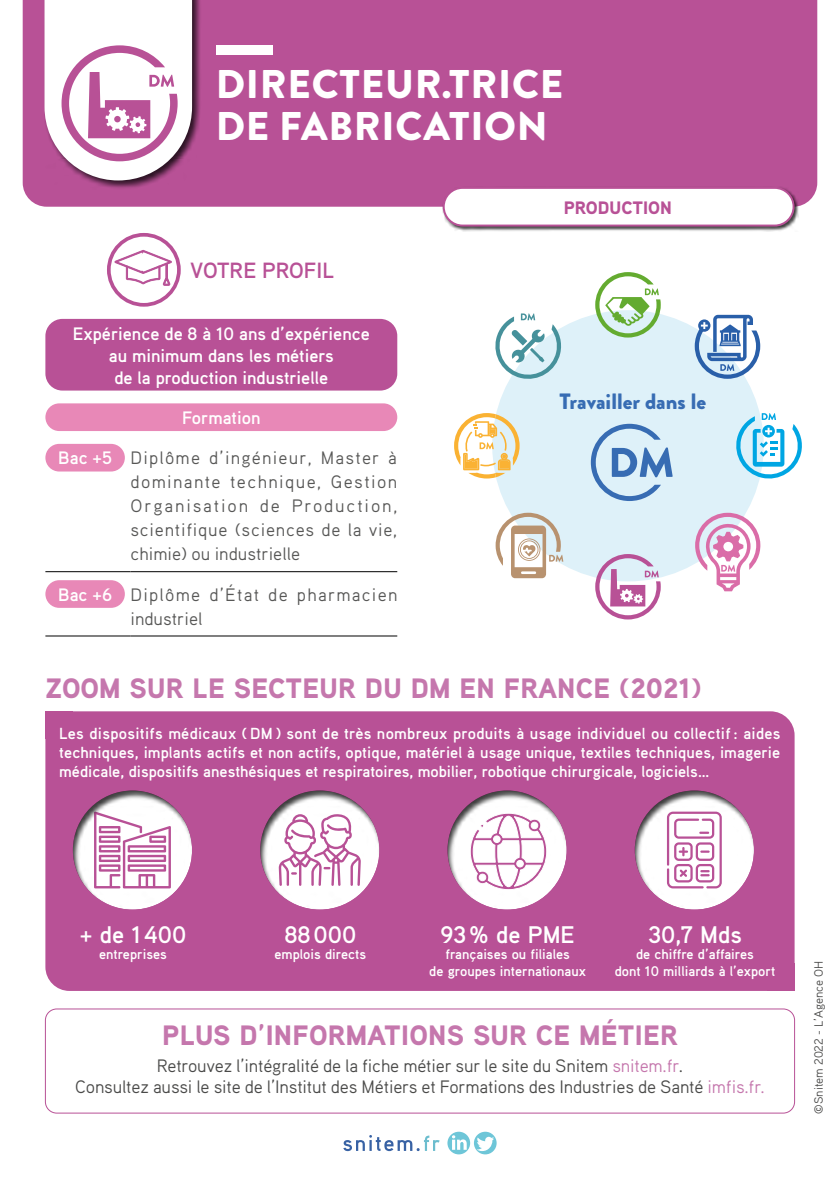
<style>
.page{position:relative;width:840px;height:1191px;background:#fff}
.page>*{position:absolute;margin:0;border:0;box-sizing:border-box;transform-origin:0 0}
.t1{font:900 40px/42px "Brandon Grotesque";letter-spacing:.02em;color:#fff}
.t2{font:900 28px "Aaux Pro";letter-spacing:.01em;color:#c577ad}
.t3{font:700 24px "Aaux Pro";color:#fff}
.t4{font:900 22.2px "Brandon Grotesque";color:#376cb3}
.t5{font:700 22px "Aaux Pro";color:#b85196}
.t6{font:18px/21.6px "Aaux Pro";letter-spacing:-.01em;color:#4a4a49;text-align:center}
.t7{font:18px/24px "Aaux Pro";letter-spacing:.04em;color:#575756;text-align:justify}
.t8{font:700 18px/22px "Aaux Pro";color:#fff;text-align:center}
.t9{font:18px/24px "Aaux Pro";letter-spacing:.065em;color:#575756}
.t10{font:900 18px "Aaux Pro";color:#b85196}
.t11{font:700 16px/19.2px "Aaux Pro";color:#fff;text-align:justify}
.t12{font:700 14px/16.8px "Aaux Pro";color:#fff;text-align:center}
.t13{font:12px "Aaux Pro";color:#4a4a49}
.s1{font-weight:700;color:#fff}
.s2{color:#c577ad}
</style>
<div class="page">
<div style="left:23px;top:0;width:793px;height:207px;background:#b85196"></div>
<div style="left:43px;top:0;width:158px;height:189px;background:#000;opacity:.75"></div>
<svg style="left:44px;top:0;width:148px;height:180px"></svg>
<div style="left:45px;top:711px;width:28px;height:28px;background:#b85196"></div>
<div style="left:45px;top:711px;width:749px;height:280px;background:#b85196;border-radius:24px"></div>
<div style="left:766px;top:963px;width:28px;height:28px;background:#b85196"></div>
<svg style="left:343px;top:1135px;width:96px;height:16px"></svg>
<svg style="left:473px;top:1131px;width:23px;height:23px"></svg>
<svg style="left:476px;top:1136px;width:18px;height:15px"></svg>
<svg style="left:447px;top:1131px;width:23px;height:23px"></svg>
<svg style="left:451px;top:1135px;width:15px;height:14px"></svg>
<div style="left:45px;top:1008px;width:749px;height:105px;border:1px solid #b85196;border-radius:11px"></div>
<div style="left:492px;top:310px;width:271px;height:271px;background:#def1f9;border-radius:50%"></div>
<svg style="left:590px;top:424px;width:82px;height:77px"></svg>
<svg style="left:595px;top:272px;width:65px;height:65px"></svg>
<svg style="left:495px;top:512px;width:68px;height:66px"></svg>
<svg style="left:736px;top:413px;width:65px;height:69px"></svg>
<svg style="left:694px;top:512px;width:66px;height:79px"></svg>
<svg style="left:694px;top:315px;width:65px;height:64px"></svg>
<svg style="left:595px;top:554px;width:65px;height:65px"></svg>
<svg style="left:495px;top:313px;width:67px;height:69px"></svg>
<svg style="left:454px;top:413px;width:65px;height:65px"></svg>
<svg style="left:72px;top:790px;width:120px;height:120px"></svg>
<svg style="left:260px;top:790px;width:120px;height:120px;fill:#fdfdfd"></svg>
<svg style="left:447px;top:790px;width:120px;height:120px;fill:#fefefe"></svg>
<svg style="left:634px;top:790px;width:120px;height:120px;fill:#fefefe"></svg>
<div style="left:107px;top:233px;width:74px;height:74px;border:4px solid #b85196;border-radius:50%"></div>
<svg style="left:114px;top:249px;width:58px;height:37px"></svg>
<div style="left:165px;top:263px;width:3px;height:17px;border:1px solid #b85196"></div>
<hr style="left:45px;top:635px;width:85px;height:1px;background:#000">
<hr style="left:130px;top:635px;width:267px;height:1px;background:#000">
<hr style="left:45px;top:571px;width:85px;height:1px;background:#000">
<hr style="left:130px;top:571px;width:267px;height:1px;background:#000">
<div style="left:45px;top:319px;width:352px;height:71px;background:#b85196;border-radius:17px"></div>
<div style="left:45px;top:403px;width:352px;height:28px;background:#e888b7;border-radius:14px"></div>
<div style="left:45px;top:444px;width:80px;height:27px;background:#e888b7;border-radius:14px"></div>
<div style="left:45px;top:580px;width:80px;height:28px;background:#e888b7;border-radius:14px"></div>
<div style="left:215px;top:45px;width:57px;height:10px;background:#fff"></div>
<div style="left:442px;top:186px;width:356px;height:45px;background:#000;opacity:.75"></div>
<div style="left:443px;top:188px;width:350px;height:37px;background:#fff;border-radius:19px"></div>
<div style="left:442px;top:187px;width:352px;height:39px;border:2px solid #b85196;border-radius:19px"></div>
<h1 class="t1" style="left:215px;top:64px;width:349px">DIRECTEUR.TRICE<br>DE FABRICATION</h1>
<h3 class="t5" style="left:190px;top:261px;width:145px">VOTRE PROFIL</h3>
<p class="t8" style="left:73px;top:323px;width:298px">Expérience de 8 à 10 ans d’expérience au minimum dans les métiers<br>de la production industrielle</p>
<p class="t8" style="left:182px;top:408px;width:80px">Formation</p>
<p class="t7" style="left:130px;top:446px;width:268px;text-indent:-72px"><span class="s1">Bac +5</span> Diplôme d’ingénieur, Master à dominante technique, Gestion Organisation de Production, scientifique (sciences de la vie, chimie) ou industrielle</p>
<p class="t9" style="left:130px;top:582px;width:268px;text-indent:-72px"><span class="s1">Bac +6</span> Diplôme d’État de pharmacien industriel</p>
<p class="t10" style="left:563px;top:197px;width:110px">PRODUCTION</p>
<h3 class="t4" style="left:559px;top:389px;width:148px">Travailler dans le</h3>
<h2 class="t2" style="left:45px;top:672px;width:657px">ZOOM SUR LE SECTEUR DU DM EN FRANCE (2021)</h2>
<p class="t11" style="left:59px;top:725px;width:722px">Les dispositifs médicaux ( DM ) sont de très nombreux produits à usage individuel ou collectif : aides techniques, implants actifs et non actifs, optique, matériel à usage unique, textiles techniques, imagerie médicale, dispositifs anesthésiques et respiratoires, mobilier, robotique chirurgicale, logiciels…</p>
<h3 class="t3" style="left:80px;top:924px;width:108px">+ de 1 400</h3>
<p class="t12" style="left:99px;top:947px;width:69px">entreprises</p>
<h3 class="t3" style="left:284px;top:924px;width:73px">88 000</h3>
<p class="t12" style="left:274px;top:947px;width:93px">emplois directs</p>
<h3 class="t3" style="left:440px;top:924px;width:136px">93 % de PME</h3>
<p class="t12" style="left:429px;top:947px;width:158px">françaises ou filiales<br>de groupes internationaux</p>
<h3 class="t3" style="left:647px;top:924px;width:95px">30,7 Mds</h3>
<p class="t12" style="left:614px;top:947px;width:162px">de chiffre d’affaires<br>dont 10 milliards à l’export</p>
<h2 class="t2" style="left:162px;top:1018px;width:517px">PLUS D’INFORMATIONS SUR CE MÉTIER</h2>
<p class="t6" style="left:75px;top:1054px;width:691px">Retrouvez l’intégralité de la fiche métier sur le site du Snitem <span class="s2">snitem.fr</span>.<br>Consultez aussi le site de l’Institut des Métiers et Formations des Industries de Santé <span class="s2">imfis.fr.</span></p>
<p class="t13" style="left:811px;top:1113px;width:154px;rotate:-90deg">©Snitem 2022 - L’Agence OH</p>
</div>
